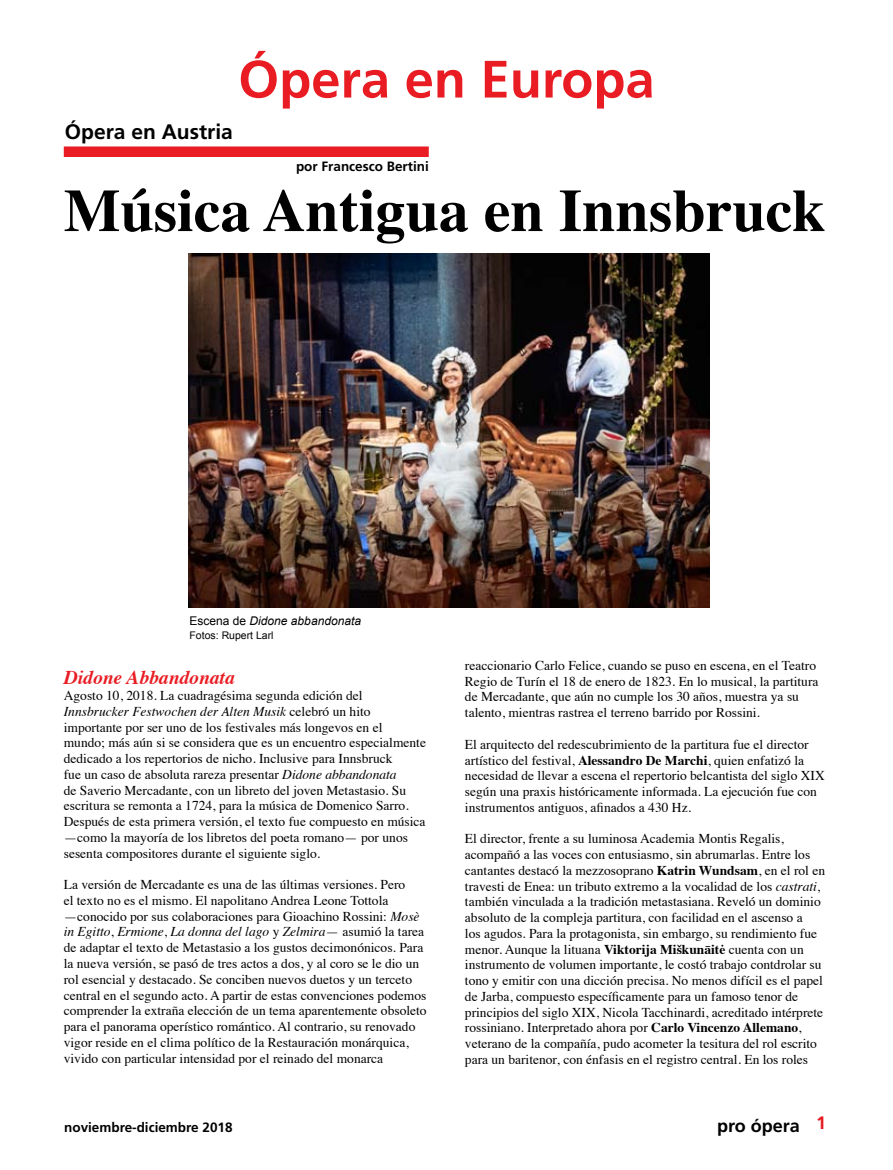
<style>
.page{position:relative;width:893px;height:1170px;background:#fff}
.page>*{position:absolute;margin:0;border:0;box-sizing:border-box;transform-origin:0 0}
.t1{font:700 60px "Times";color:#000}
.t2{font:700 52.5px "Frutiger";color:#e91c23}
.t3{font:700 21px "Frutiger";color:#000}
.t4{font:italic 700 19.5px "Times";color:#e91c23}
.t5{font:700 18px "Frutiger";color:#000}
.t6{font:13.5px/15.8px "Times";color:#000}
.t7{font:700 13.5px "Frutiger";color:#000}
.t8{font:italic 12px "Arial";color:#000}
.t9{font:10.5px "Arial";color:#000}
.s1{font-style:normal}
.s2{font-style:italic}
.s3{font-weight:700}
</style>
<div class="page">
<img style="left:189px;top:254px;width:520px;height:353px">
<div style="left:64px;top:146px;width:365px;height:11px;background:#e91c23"></div>
<h3 class="t3" style="left:65px;top:119px;width:170px">Ópera en Austria</h3>
<h2 class="t2" style="left:238px;top:48px;width:418px">Ópera en Europa</h2>
<p class="t7" style="left:296px;top:158px;width:134px">por Francesco Bertini</p>
<h1 class="t1" style="left:64px;top:153px;width:763px">Música Antigua en Innsbruck</h1>
<p class="t8" style="left:190px;top:613px;width:173px"><span class="s1">Escena de</span> Didone abbandonata</p>
<p class="t9" style="left:190px;top:629px;width:86px">Fotos: Rupert Larl</p>
<h3 class="t4" style="left:64px;top:659px;width:173px">Didone Abbandonata</h3>
<p class="t6" style="left:64px;top:686px;width:364px">Agosto 10, 2018. La cuadragésima segunda edición del <span class="s2">Innsbrucker Festwochen der Alten Musik</span> celebró un hito importante por ser uno de los festivales más longevos en el mundo; más aún si se considera que es un encuentro especialmente dedicado a los repertorios de nicho. Inclusive para Innsbruck<br>fue un caso de absoluta rareza presentar <span class="s2">Didone abbandonata<br></span>de Saverio Mercadante, con un libreto del joven Metastasio. Su escritura se remonta a 1724, para la música de Domenico Sarro.<br>Después de esta primera versión, el texto fue compuesto en música —como la mayoría de los libretos del poeta romano— por unos sesenta compositores durante el siguiente siglo.</p>
<p class="t6" style="left:64px;top:875px;width:364px">La versión de Mercadante es una de las últimas versiones. Pero<br>el texto no es el mismo. El napolitano Andrea Leone Tottola —conocido por sus colaboraciones para Gioachino Rossini: <span class="s2">Mosè in Egitto</span>, <span class="s2">Ermione</span>, <span class="s2">La donna del lago</span> y <span class="s2">Zelmira</span>— asumió la tarea de adaptar el texto de Metastasio a los gustos decimonónicos. Para la nueva versión, se pasó de tres actos a dos, y al coro se le dio un rol esencial y destacado. Se conciben nuevos duetos y un terceto central en el segundo acto. A partir de estas convenciones podemos comprender la extraña elección de un tema aparentemente obsoleto para el panorama operístico romántico. Al contrario, su renovado vigor reside en el clima político de la Restauración monárquica, vivido con particular intensidad por el reinado del monarca</p>
<p class="t6" style="left:465px;top:656px;width:355px">reaccionario Carlo Felice, cuando se puso en escena, en el Teatro Regio de Turín el 18 de enero de 1823. En lo musical, la partitura de Mercadante, que aún no cumple los 30 años, muestra ya su talento, mientras rastrea el terreno barrido por Rossini.</p>
<p class="t6" style="left:465px;top:735px;width:361px">El arquitecto del redescubrimiento de la partitura fue el director artístico del festival, <span class="s3">Alessandro De Marchi</span>, quien enfatizó la necesidad de llevar a escena el repertorio belcantista del siglo XIX según una praxis históricamente informada. La ejecución fue con instrumentos antiguos, afinados a 430 Hz.</p>
<p class="t6" style="left:465px;top:829px;width:362px">El director, frente a su luminosa Academia Montis Regalis, acompañó a las voces con entusiasmo, sin abrumarlas. Entre los cantantes destacó la mezzosoprano <span class="s3">Katrin Wundsam</span>, en el rol en travesti de Enea: un tributo extremo a la vocalidad de los <span class="s2">castrati</span>, también vinculada a la tradición metastasiana. Reveló un dominio absoluto de la compleja partitura, con facilidad en el ascenso a<br>los agudos. Para la protagonista, sin embargo, su rendimiento fue menor. Aunque la lituana <span class="s3">Viktorija Miškunāitė</span> cuenta con un instrumento de volumen importante, le costó trabajo contdrolar su tono y emitir con una dicción precisa. No menos difícil es el papel de Jarba, compuesto específicamente para un famoso tenor de principios del siglo XIX, Nicola Tacchinardi, acreditado intérprete rossiniano. Interpretado ahora por <span class="s3">Carlo Vincenzo Allemano</span>, veterano de la compañía, pudo acometer la tesitura del rol escrito para un baritenor, con énfasis en el registro central. En los roles</p>
<p class="t7" style="left:64px;top:1118px;width:170px">noviembre-diciembre 201 8</p>
<h3 class="t5" style="left:717px;top:1114px;width:84px">pro ópera</h3>
</div>
